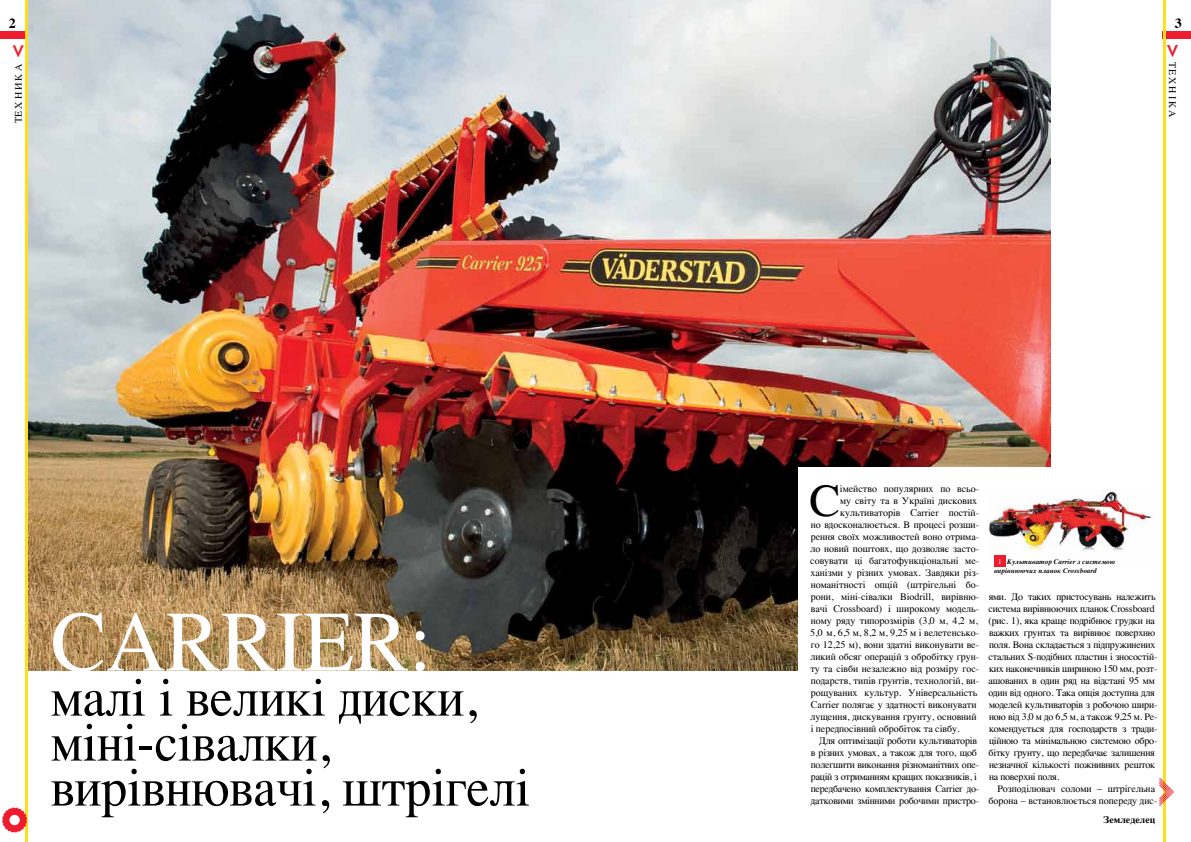
<style>
.page{position:relative;width:1191px;height:842px;background:#fff}
.page>*{position:absolute;margin:0;border:0;box-sizing:border-box;transform-origin:0 0}
.t1{font:86px "Times";color:#fff;scale:.96 1}
.t2{font:54px/45px "Times";color:#000;scale:.96 1}
.t3{font:46.3px "Times";color:#000}
.t4{font:700 14px "Times";color:#000}
.t5{font:10px/12px "Times";letter-spacing:-.02em;color:#000}
.t6{font:10px/12px "Times";color:#000;text-align:right}
.t7{font:700 10px "Times";letter-spacing:.005em;color:#000}
.t8{font:italic 700 7px/8.4px "Times";letter-spacing:.01em;color:#000}
.s1{font-weight:700;font-size:20.6px;color:#ed1c2e}
.s2{font-weight:400;font-style:normal;color:#fff}
</style>
<div class="page">
<div style="left:0;top:31px;width:28px;height:8px;background:#ed1c2e"></div>
<hr style="left:26px;top:0;width:2px;height:842px;background:#ffdf1c">
<svg style="left:2px;top:807px;width:25px;height:25px"></svg>
<div style="left:1162px;top:31px;width:29px;height:8px;background:#ed1c2e"></div>
<hr style="left:1162px;top:0;width:3px;height:842px;background:#ffdf1c">
<svg style="left:1159px;top:778px;width:15px;height:28px"></svg>
<img style="left:28px;top:0;width:1022px;height:670px">
<div style="left:798px;top:468px;width:279px;height:221px;background:#fff"></div>
<img style="left:986px;top:489px;width:166px;height:74px">
<div style="left:994px;top:555px;width:11px;height:12px;background:#ed1c2e"></div>
<h3 class="t4" style="left:9px;top:9px;width:8px">2</h3>
<p class="t5" style="left:12px;top:123px;width:80px;rotate:-90deg">Тех ника <span class="s1">&lt;</span></p>
<h1 class="t1" style="left:51px;top:561px;width:398px">CARRIER:</h1>
<h2 class="t2" style="left:51px;top:670px;width:500px">малі і великі диски, міні-сівалки, вирівнювачі, штрігелі</h2>
<h3 class="t4" style="left:1174px;top:9px;width:8px">3</h3>
<p class="t5" style="left:1179px;top:45px;width:73px;rotate:90deg"><span class="s1">&gt;</span> Тех нiка</p>
<h3 class="t3" style="left:809px;top:457px;width:32px">С</h3>
<p class="t6" style="left:840px;top:482px;width:141px">імейство популярних по всьо-</p>
<p class="t6" style="left:840px;top:494px;width:139px">му світу та в Україні дискових</p>
<p class="t6" style="left:840px;top:506px;width:140px">культиваторів Carrier постій-</p>
<p class="t6" style="left:810px;top:518px;width:170px">но вдосконалюється. В процесі розши-</p>
<p class="t6" style="left:811px;top:530px;width:170px">рення своїх можливостей воно отрима-</p>
<p class="t6" style="left:810px;top:542px;width:170px">ло новий поштовх, що дозволяє засто-</p>
<p class="t6" style="left:810px;top:554px;width:170px">совувати ці багатофункціональні ме-</p>
<p class="t6" style="left:810px;top:566px;width:170px">ханізми у різних умовах. Завдяки різ-</p>
<p class="t6" style="left:810px;top:578px;width:170px">номанітності опцій (штрігельні бо-</p>
<p class="t6" style="left:811px;top:590px;width:170px">рони, міні-сівалки Biodrill, вирівню-</p>
<p class="t6" style="left:810px;top:602px;width:170px">вачі Crossboard) і широкому модель-</p>
<p class="t6" style="left:810px;top:614px;width:169px">ному ряду типорозмірів (3,0 м, 4,2 м,</p>
<p class="t5" style="left:810px;top:626px;width:170px">5,0 м, 6,5 м, 8,2 м, 9,25 м і велетенсько-</p>
<p class="t6" style="left:810px;top:638px;width:170px">го 12,25 м), вони здатні виконувати ве-</p>
<p class="t6" style="left:810px;top:650px;width:170px">ликий обсяг операцій з обробітку ґрун-</p>
<p class="t6" style="left:810px;top:662px;width:170px">ту та сівби незалежно від розміру гос-</p>
<p class="t6" style="left:810px;top:674px;width:170px">подарств, типів ґрунтів, технологій, ви-</p>
<p class="t6" style="left:811px;top:686px;width:168px">рощуваних культур. Універсальність</p>
<p class="t6" style="left:811px;top:698px;width:167px">Carrier полягає у здатності виконувати</p>
<p class="t6" style="left:810px;top:710px;width:168px">лущення, дискування ґрунту, основний</p>
<p class="t6" style="left:810px;top:722px;width:150px">і передпосівний обробіток та сівбу.</p>
<p class="t5" style="left:819px;top:734px;width:159px">Для оптимізації роботи культиваторів</p>
<p class="t5" style="left:811px;top:746px;width:168px">в різних умовах, а також для того, щоб</p>
<p class="t5" style="left:811px;top:758px;width:170px">полегшити виконання різноманітних опе-</p>
<p class="t5" style="left:811px;top:770px;width:167px">рацій з отриманням кращих показників, і</p>
<p class="t5" style="left:811px;top:782px;width:170px">передбачено комплектування Carrier до-</p>
<p class="t5" style="left:811px;top:794px;width:170px">датковими змінними робочими пристро-</p>
<p class="t8" style="left:994px;top:557px;width:122px;text-indent:4px"><span class="s2">1</span> Культиватор Carrier з системою вирівнюючих планок Crossboard</p>
<p class="t5" style="left:988px;top:590px;width:170px">ями. До таких пристосувань належить система вирівнюючих планок Crossboard (рис. 1), яка краще подрібнює грудки на важких ґрунтах та вирівнює поверхню поля. Вона складається з підпружинених стальних S-подібних пластин і зносостій&shy;ких наконечників шириною 150 мм, розт&shy;ашованих в один ряд на відстані 95 мм один від одного. Така опція доступна для моделей культиваторів з робочою шири&shy;ною від 3,0 м до 6,5 м, а також 9,25 м. Ре&shy;комендується для господарств з тради&shy;ційною та мінімальною системою обро&shy;бітку ґрунту, що передбачає залишення незначної кількості пожнивних решток на поверхні поля.</p>
<p class="t6" style="left:988px;top:782px;width:170px">Розподілювач соломи – штрігельна борона – встановлюється попереду дис-</p>
<p class="t7" style="left:1103px;top:810px;width:54px">Земледелец</p>
</div>
